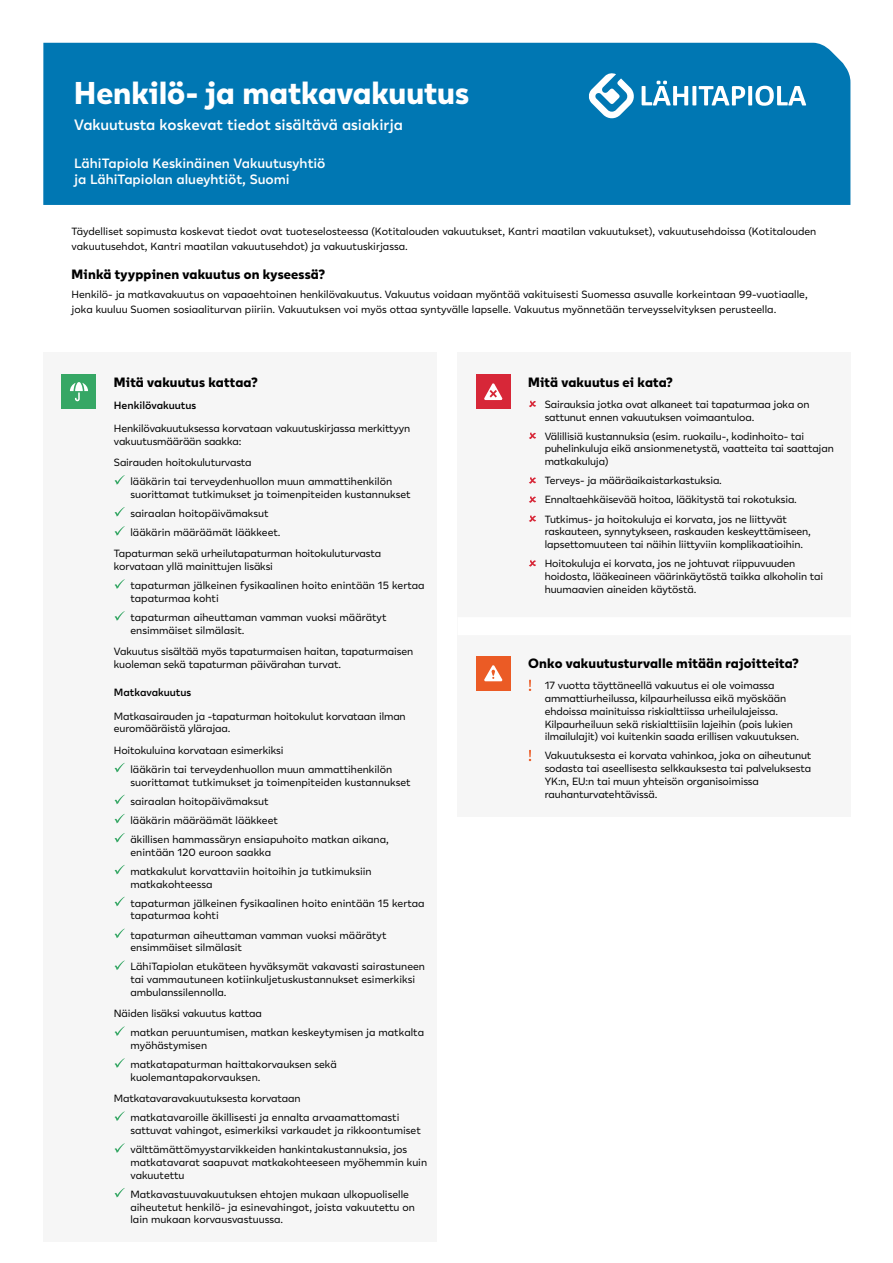
<style>
.page{position:relative;width:893px;height:1263px;background:#fff}
.page>*{position:absolute;margin:0;border:0;box-sizing:border-box;transform-origin:0 0}
.Vakuutus_otsikko{font:800 31.5px "Lahi Tapiola Sans";color:#fff}
.Vakuutus_tiedot{font:600 15px "Lahi Tapiola Sans";color:#fff}
.Alaotsikko{font:800 13.5px "Lahi Tapiola Sans";letter-spacing:.01em;color:#000}
.Vakuutusyhtiot{font:600 13.5px/16.5px "Lahi Tapiola Sans";color:#fff}
.Alku_Alaotsikko{font:800 13.5px "Lahi Tapiola Sans";letter-spacing:.015em;color:#000}
.Alku_Leipis{font:10.5px/12.8px "Lahi Tapiola Sans";color:#000}
.Leipäteksti_vihreä_v{font:10.5px/12.8px "Lahi Tapiola Sans";letter-spacing:-.01em;color:#000}
.Kappaleiden_otsikko{font:600 10.5px "Lahi Tapiola Sans";color:#000}
</style>
<div class="page">
<div style="left:43px;top:43px;width:807px;height:162px;background:#0077b3"></div>
<svg style="left:642px;top:81px;width:164px;height:25px"></svg>
<svg style="left:588px;top:72px;width:47px;height:47px"></svg>
<div style="left:43px;top:352px;width:394px;height:890px;background:#f6f6f6"></div>
<div style="left:62px;top:375px;width:34px;height:34px;background:#36a765"></div>
<svg style="left:70px;top:382px;width:18px;height:19px"></svg>
<svg style="left:115px;top:475px;width:10px;height:10px"></svg>
<svg style="left:115px;top:507px;width:10px;height:10px"></svg>
<svg style="left:115px;top:526px;width:10px;height:10px"></svg>
<svg style="left:115px;top:579px;width:10px;height:10px"></svg>
<svg style="left:115px;top:611px;width:10px;height:10px"></svg>
<svg style="left:115px;top:763px;width:10px;height:9px"></svg>
<svg style="left:115px;top:795px;width:10px;height:9px"></svg>
<svg style="left:115px;top:814px;width:10px;height:9px"></svg>
<svg style="left:115px;top:833px;width:10px;height:9px"></svg>
<svg style="left:115px;top:865px;width:10px;height:9px"></svg>
<svg style="left:115px;top:897px;width:10px;height:9px"></svg>
<svg style="left:115px;top:928px;width:10px;height:10px"></svg>
<svg style="left:115px;top:960px;width:10px;height:10px"></svg>
<svg style="left:115px;top:1026px;width:10px;height:10px"></svg>
<svg style="left:115px;top:1058px;width:10px;height:10px"></svg>
<svg style="left:115px;top:1111px;width:10px;height:10px"></svg>
<svg style="left:115px;top:1143px;width:10px;height:10px"></svg>
<svg style="left:115px;top:1188px;width:10px;height:9px"></svg>
<div style="left:458px;top:352px;width:393px;height:465px;background:#f6f6f6"></div>
<div style="left:458px;top:617px;width:393px;height:18px;background:#fff"></div>
<div style="left:476px;top:375px;width:34px;height:34px;background:#d72738"></div>
<svg style="left:484px;top:383px;width:19px;height:17px"></svg>
<svg style="left:529px;top:400px;width:7px;height:7px"></svg>
<svg style="left:529px;top:432px;width:7px;height:7px"></svg>
<svg style="left:529px;top:477px;width:7px;height:7px"></svg>
<svg style="left:529px;top:496px;width:7px;height:7px"></svg>
<svg style="left:529px;top:515px;width:7px;height:7px"></svg>
<svg style="left:529px;top:560px;width:7px;height:6px"></svg>
<div style="left:476px;top:656px;width:34px;height:34px;background:#eb5b25"></div>
<svg style="left:484px;top:665px;width:19px;height:16px"></svg>
<svg style="left:529px;top:680px;width:2px;height:11px"></svg>
<svg style="left:529px;top:750px;width:2px;height:11px"></svg>
<h1 class="Vakuutus_otsikko" style="left:74px;top:67px;width:396px">Henkilö- ja matkavakuutus</h1>
<p class="Vakuutus_tiedot" style="left:74px;top:114px;width:330px">Vakuutusta koskevat tiedot sisältävä asiakirja</p>
<p class="Vakuutusyhtiot" style="left:74px;top:154px;width:253px">LähiTapiola Keskinäinen Vakuutusyhtiö ja LähiTapiolan alueyhtiöt, Suomi</p>
<p class="Alku_Leipis" style="left:72px;top:223px;width:746px;line-height:15px">Täydelliset sopimusta koskevat tiedot ovat tuoteselosteessa (Kotitalouden vakuutukset, Kantri maatilan vakuutukset), vakuutusehdoissa (Kotitalouden vakuutusehdot, Kantri maatilan vakuutusehdot) ja vakuutuskirjassa.</p>
<h2 class="Alku_Alaotsikko" style="left:72px;top:263px;width:255px">Minkä tyyppinen vakuutus on kyseessä?</h2>
<p class="Alku_Leipis" style="left:72px;top:286px;width:738px;line-height:15px">Henkilö- ja matkavakuutus on vapaaehtoinen henkilövakuutus. Vakuutus voidaan myöntää vakituisesti Suomessa asuvalle korkeintaan 99-vuotiaalle, joka kuuluu Suomen sosiaaliturvan piiriin. Vakuutuksen voi myös ottaa syntyvälle lapselle. Vakuutus myönnetään terveysselvityksen perusteella.</p>
<h2 class="Alaotsikko" style="left:114px;top:371px;width:145px">Mitä vakuutus kattaa?</h2>
<h3 class="Kappaleiden_otsikko" style="left:114px;top:397px;width:84px">Henkilövakuutus</h3>
<p class="Leipäteksti_vihreä_v" style="left:114px;top:421px;width:298px">Henkilövakuutuksessa korvataan vakuutuskirjassa merkittyyn vakuutusmäärään saakka:</p>
<p class="Leipäteksti_vihreä_v" style="left:114px;top:455px;width:139px">Sairauden hoitokuluturvasta</p>
<p class="Alku_Leipis" style="left:130px;top:474px;width:282px">lääkärin tai terveydenhuollon muun ammattihenkilön suorittamat tutkimukset ja toimenpiteiden kustannukset</p>
<p class="Alku_Leipis" style="left:130px;top:506px;width:140px">sairaalan hoitopäivämaksut</p>
<p class="Alku_Leipis" style="left:130px;top:525px;width:152px">lääkärin määräämät lääkkeet.</p>
<p class="Leipäteksti_vihreä_v" style="left:114px;top:547px;width:269px">Tapaturman sekä urheilutapaturman hoitokuluturvasta korvataan yllä mainittujen lisäksi</p>
<p class="Alku_Leipis" style="left:130px;top:578px;width:296px">tapaturman jälkeinen fysikaalinen hoito enintään 15 kertaa tapaturmaa kohti</p>
<p class="Alku_Leipis" style="left:130px;top:610px;width:258px">tapaturman aiheuttaman vamman vuoksi määrätyt ensimmäiset silmälasit.</p>
<p class="Leipäteksti_vihreä_v" style="left:114px;top:644px;width:301px">Vakuutus sisältää myös tapaturmaisen haitan, tapaturmaisen kuoleman sekä tapaturman päivärahan turvat.</p>
<h3 class="Kappaleiden_otsikko" style="left:114px;top:685px;width:79px">Matkavakuutus</h3>
<p class="Leipäteksti_vihreä_v" style="left:114px;top:709px;width:293px">Matkasairauden ja -tapaturman hoitokulut korvataan ilman euromääräistä ylärajaa.</p>
<p class="Leipäteksti_vihreä_v" style="left:114px;top:743px;width:171px">Hoitokuluina korvataan esimerkiksi</p>
<p class="Alku_Leipis" style="left:130px;top:762px;width:282px">lääkärin tai terveydenhuollon muun ammattihenkilön suorittamat tutkimukset ja toimenpiteiden kustannukset</p>
<p class="Alku_Leipis" style="left:130px;top:794px;width:140px">sairaalan hoitopäivämaksut</p>
<p class="Alku_Leipis" style="left:130px;top:813px;width:149px">lääkärin määräämät lääkkeet</p>
<p class="Alku_Leipis" style="left:130px;top:832px;width:260px">äkillisen hammassäryn ensiapuhoito matkan aikana, enintään 120 euroon saakka</p>
<p class="Alku_Leipis" style="left:130px;top:864px;width:243px">matkakulut korvattaviin hoitoihin ja tutkimuksiin matkakohteessa</p>
<p class="Alku_Leipis" style="left:130px;top:896px;width:296px">tapaturman jälkeinen fysikaalinen hoito enintään 15 kertaa tapaturmaa kohti</p>
<p class="Alku_Leipis" style="left:130px;top:928px;width:258px">tapaturman aiheuttaman vamman vuoksi määrätyt ensimmäiset silmälasit</p>
<p class="Alku_Leipis" style="left:130px;top:960px;width:296px">LähiTapiolan etukäteen hyväksymät vakavasti sairastuneen tai vammautuneen kotiinkuljetuskustannukset esimerkiksi ambulanssilennolla.</p>
<p class="Leipäteksti_vihreä_v" style="left:114px;top:1006px;width:150px">Näiden lisäksi vakuutus kattaa</p>
<p class="Alku_Leipis" style="left:130px;top:1025px;width:295px">matkan peruuntumisen, matkan keskeytymisen ja matkalta myöhästymisen</p>
<p class="Alku_Leipis" style="left:130px;top:1057px;width:208px">matkatapaturman haittakorvauksen sekä kuolemantapakorvauksen.</p>
<p class="Leipäteksti_vihreä_v" style="left:114px;top:1091px;width:188px">Matkatavaravakuutuksesta korvataan</p>
<p class="Alku_Leipis" style="left:130px;top:1111px;width:292px">matkatavaroille äkillisesti ja ennalta arvaamattomasti sattuvat vahingot, esimerkiksi varkaudet ja rikkoontumiset</p>
<p class="Alku_Leipis" style="left:130px;top:1142px;width:298px">välttämättömyystarvikkeiden hankintakustannuksia, jos matkatavarat saapuvat matkakohteeseen myöhemmin kuin vakuutettu</p>
<p class="Alku_Leipis" style="left:130px;top:1187px;width:286px">Matkavastuuvakuutuksen ehtojen mukaan ulkopuoliselle aiheutetut henkilö- ja esinevahingot, joista vakuutettu on lain mukaan korvausvastuussa.</p>
<h2 class="Alaotsikko" style="left:528px;top:371px;width:146px">Mitä vakuutus ei kata?</h2>
<p class="Alku_Leipis" style="left:545px;top:397px;width:266px">Sairauksia jotka ovat alkaneet tai tapaturmaa joka on sattunut ennen vakuutuksen voimaantuloa.</p>
<p class="Alku_Leipis" style="left:545px;top:429px;width:291px">Välillisiä kustannuksia (esim. ruokailu-, kodinhoito- tai puhelinkuluja eikä ansionmenetystä, vaatteita tai saattajan matkakuluja)</p>
<p class="Alku_Leipis" style="left:545px;top:474px;width:179px">Terveys- ja määräaikaistarkastuksia.</p>
<p class="Alku_Leipis" style="left:545px;top:493px;width:254px">Ennaltaehkäisevää hoitoa, lääkitystä tai rokotuksia.</p>
<p class="Alku_Leipis" style="left:545px;top:512px;width:268px">Tutkimus- ja hoitokuluja ei korvata, jos ne liittyvät raskauteen, synnytykseen, raskauden keskeyttämiseen, lapsettomuuteen tai näihin liittyviin komplikaatioihin.</p>
<p class="Alku_Leipis" style="left:545px;top:556px;width:280px">Hoitokuluja ei korvata, jos ne johtuvat riippuvuuden hoidosta, lääkeaineen väärinkäytöstä taikka alkoholin tai huumaavien aineiden käytöstä.</p>
<h2 class="Alaotsikko" style="left:528px;top:652px;width:272px">Onko vakuutusturvalle mitään rajoitteita?</h2>
<p class="Alku_Leipis" style="left:545px;top:679px;width:256px">17 vuotta täyttäneellä vakuutus ei ole voimassa ammattiurheilussa, kilpaurheilussa eikä myöskään ehdoissa mainituissa riskialttiissa urheilulajeissa.<br>Kilpaurheiluun sekä riskialttiisiin lajeihin (pois lukien ilmailulajit) voi kuitenkin saada erillisen vakuutuksen.</p>
<p class="Alku_Leipis" style="left:545px;top:749px;width:268px">Vakuutuksesta ei korvata vahinkoa, joka on aiheutunut sodasta tai aseellisesta selkkauksesta tai palveluksesta YK:n, EU:n tai muun yhteisön organisoimissa rauhanturvatehtävissä.</p>
</div>
